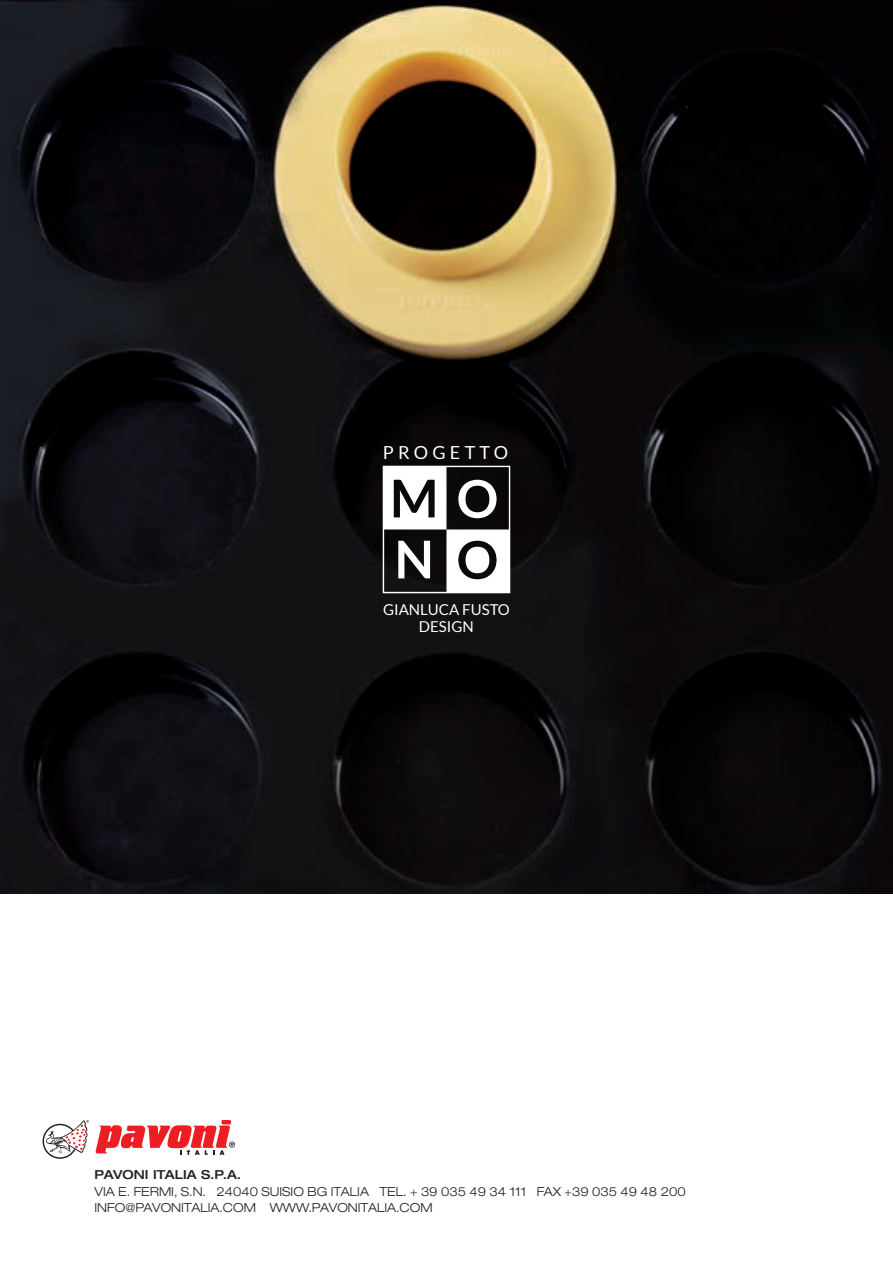
<style>
.page{position:relative;width:893px;height:1263px;background:#fff}
.page>*{position:absolute;margin:0;border:0;box-sizing:border-box;transform-origin:0 0}
.t1{font:18px "Lato";letter-spacing:.24em;color:#fff}
.t2{font:15px "Lato";color:#fff}
.t3{font:300 expanded 12.45px "Helvetica Neue LT Std";color:#231f20}
.t4{font:500 expanded 12.45px "Helvetica Neue LT Std";color:#231f20}
</style>
<div class="page">
<svg style="left:96px;top:1120px;width:139px;height:35px"></svg>
<svg style="left:43px;top:1120px;width:46px;height:39px"></svg>
<img style="left:0;top:0;width:893px;height:893px">
<svg style="left:383px;top:466px;width:127px;height:126px"></svg>
<p class="t1" style="left:383px;top:442px;width:127px">PROGETTO</p>
<p class="t2" style="left:383px;top:601px;width:128px">GIANLUCA FUSTO</p>
<p class="t2" style="left:419px;top:618px;width:56px">DESIGN</p>
<p class="t4" style="left:95px;top:1167px;width:148px">PAVONI ITALIA S.P.A.</p>
<p class="t3" style="left:95px;top:1184px;width:593px">VIA E. FERMI, S.N. 24040 SUISIO BG ITALIA TEL. + 39 035 49 34 111 FAX +39 035 49 48 200</p>
<p class="t3" style="left:95px;top:1200px;width:340px">INFO@PAVONITALIA.COM WWW.PAVONITALIA.COM</p>
</div>
